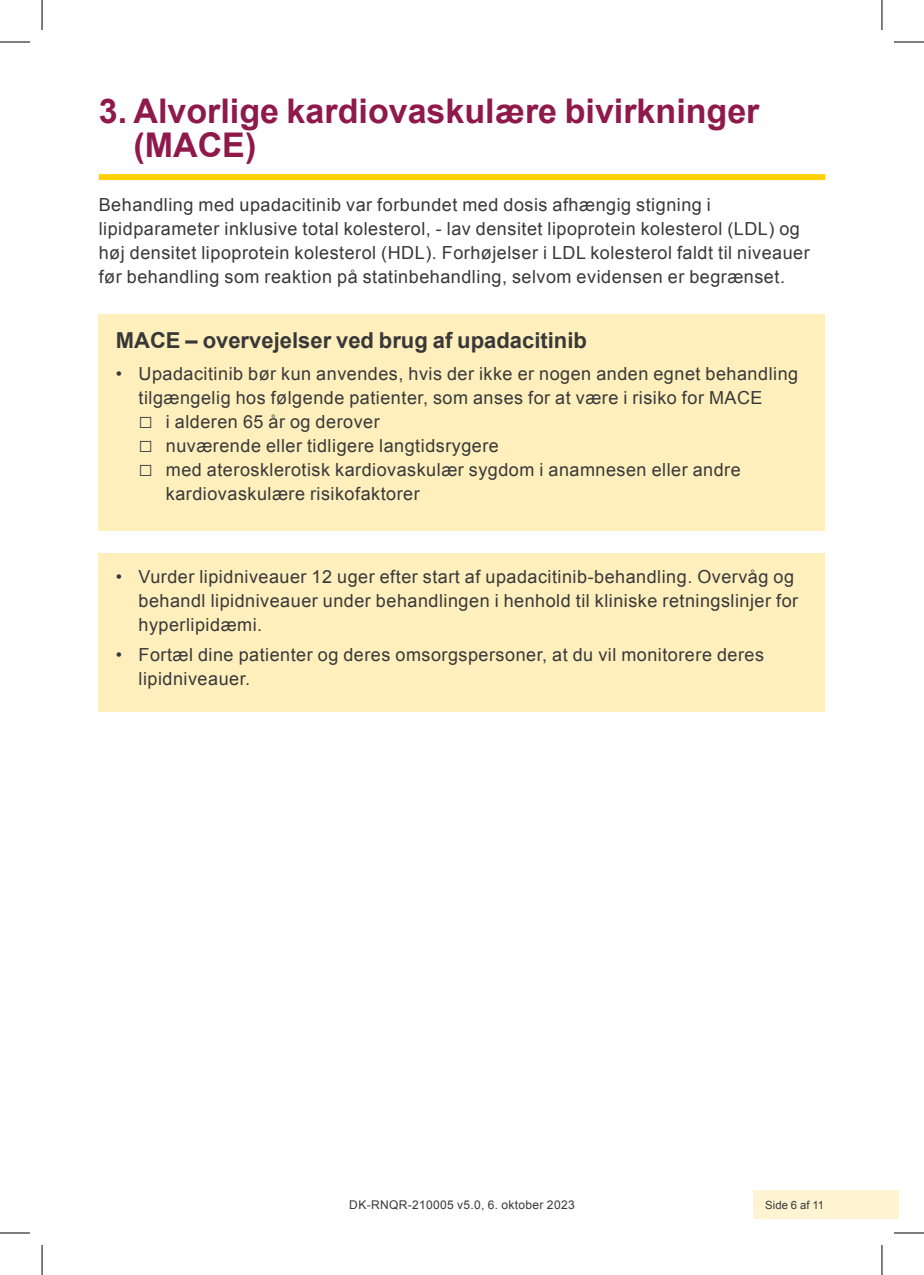
<style>
.page{position:relative;width:924px;height:1275px;background:#fff}
.page>*{position:absolute;margin:0;border:0;box-sizing:border-box;transform-origin:0 0}
.t1{font:700 34px/34px "Arial";color:#8f194a}
.t2{font:700 22px "Arial";color:#383839}
.t3{font:18px/24px "Arial";letter-spacing:.03em;color:#383839}
.t4{font:12px "Arial";letter-spacing:.03em;color:#383839}
.t5{font:11.4px "Arial";letter-spacing:.005em;color:#383839}
.s1{font-size:24px}
</style>
<div class="page">
<div style="left:753px;top:1190px;width:145px;height:28px;background:#fef4d2"></div>
<div style="left:99px;top:174px;width:725px;height:6px;background:#fed006"></div>
<div style="left:99px;top:315px;width:725px;height:216px;background:#feefbc"></div>
<div style="left:99px;top:553px;width:725px;height:159px;background:#feefbc"></div>
<hr style="left:0;top:42px;width:30px;height:1px;background:#000">
<hr style="left:893px;top:42px;width:30px;height:1px;background:#000">
<hr style="left:0;top:1232px;width:30px;height:1px;background:#000">
<hr style="left:893px;top:1232px;width:30px;height:1px;background:#000">
<hr style="left:42px;top:0;width:1px;height:30px;background:#000">
<hr style="left:42px;top:1245px;width:1px;height:30px;background:#000">
<hr style="left:881px;top:0;width:1px;height:30px;background:#000">
<hr style="left:881px;top:1245px;width:1px;height:30px;background:#000">
<h1 class="t1" style="left:133px;top:95px;width:627px;text-indent:-35px">3. Alvorlige kardiovaskulære bivirkninger (MACE)</h1>
<p class="t3" style="left:99px;top:192px;width:712px">Behandling med upadacitinib var forbundet med dosis afhængig stigning i lipidparameter inklusive total kolesterol, - lav densitet lipoprotein kolesterol (LDL) og høj densitet lipoprotein kolesterol (HDL). Forhøjelser i LDL kolesterol faldt til niveauer før behandling som reaktion på statinbehandling, selvom evidensen er begrænset.</p>
<p class="t2" style="left:116px;top:325px;width:472px">MACE – overvejelser ved brug af upadacitinib</p>
<p class="t3" style="left:138px;top:361px;width:661px;text-indent:-23px">• Upadacitinib bør kun anvendes, hvis der ikke er nogen anden egnet behandling tilgængelig hos følgende patienter, som anses for at være i risiko for MACE</p>
<p class="t3" style="left:138px;top:409px;width:242px"><span class="s1">□</span> i alderen 65 år og derover</p>
<p class="t3" style="left:138px;top:433px;width:362px"><span class="s1">□</span> nuværende eller tidligere langtidsrygere</p>
<p class="t3" style="left:166px;top:457px;width:576px;text-indent:-27px"><span class="s1">□</span> med aterosklerotisk kardiovaskulær sygdom i anamnesen eller andre kardiovaskulære risikofaktorer</p>
<p class="t3" style="left:138px;top:565px;width:661px;text-indent:-23px">• Vurder lipidniveauer 12 uger efter start af upadacitinib-behandling. Overvåg og behandl lipidniveauer under behandlingen i henhold til kliniske retningslinjer for hyperlipidæmi.</p>
<p class="t3" style="left:138px;top:643px;width:626px;text-indent:-23px">• Fortæl dine patienter og deres omsorgspersoner, at du vil monitorere deres lipidniveauer.</p>
<p class="t4" style="left:349px;top:1196px;width:227px">DK-RNQR-210005 v5.0, 6. oktober 2023</p>
<p class="t5" style="left:764px;top:1197px;width:61px">Side 6 af 11</p>
</div>
